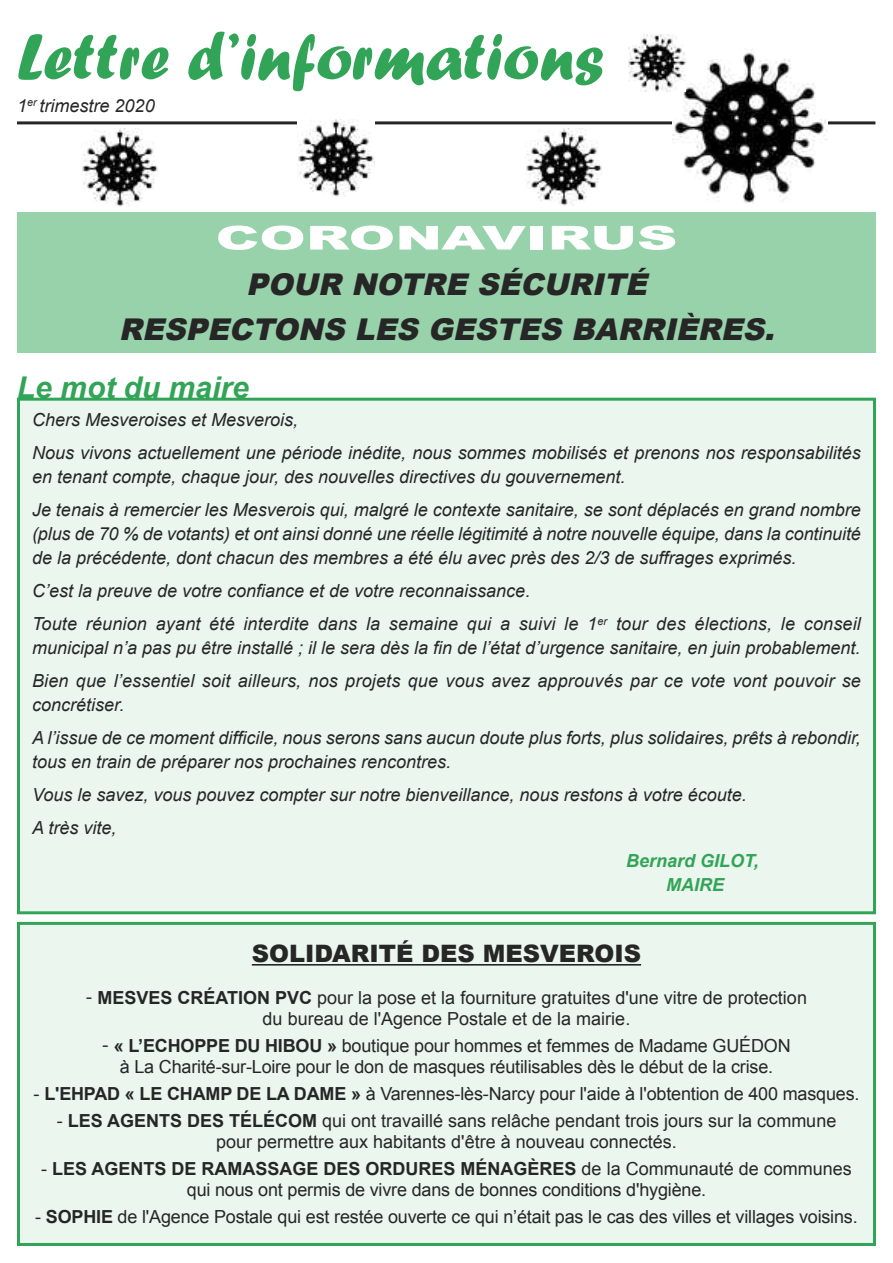
<style>
.page{position:relative;width:893px;height:1263px;background:#fff}
.page>*{position:absolute;margin:0;border:0;box-sizing:border-box;transform-origin:0 0}
.t1{font:67.5px "Forte";color:#32a457}
.t2{font:900 33px "Arial";color:#fff;scale:1.7 1}
.t3{font:italic 900 30px/45px "Arial";color:#272627;text-align:center}
.t4{font:italic 700 30px "Arial";color:#32a457}
.t5{font:900 24px "Arial";color:#272627}
.t6{font:italic 18px/33px "Arial";color:#272627}
.t7{font:18px/21px "Arial";letter-spacing:-.01em;color:#272627;text-align:center}
.t8{font:italic 700 18px/24px "Arial";color:#32a457;text-align:center}
.s1{font-family:"Tahoma"}
.s2{font-weight:700}
</style>
<div class="page">
<hr style="left:17px;top:121px;width:858px;height:3px;background:#272627">
<img style="left:672px;top:50px;width:156px;height:153px">
<div style="left:17px;top:213px;width:859px;height:140px;background:#98d2ab"></div>
<img style="left:82px;top:129px;width:76px;height:78px">
<img style="left:629px;top:34px;width:56px;height:57px">
<div style="left:20px;top:401px;width:853px;height:510px;background:#eaf6ee"></div>
<div style="left:17px;top:398px;width:859px;height:516px;border:3px solid #32a457"></div>
<img style="left:298px;top:119px;width:76px;height:78px">
<img style="left:526px;top:129px;width:76px;height:77px">
<div style="left:20px;top:925px;width:853px;height:318px;background:#eaf6ee"></div>
<div style="left:17px;top:922px;width:859px;height:324px;border:3px solid #32a457"></div>
<hr style="left:252px;top:964px;width:389px;height:1px;background:#272627">
<h1 class="t1" style="left:17px;top:20px;width:588px">Lettre d’informations</h1>
<p class="t6" style="left:17px;top:89px;width:139px">1<sup>er</sup> trimestre 2020</p>
<h2 class="t2" style="left:216px;top:213px;width:273px">CORONAVIRUS</h2>
<h3 class="t3" style="left:119px;top:260px;width:664px">POUR NOTRE SÉCURITÉ<br>RESPECTONS LES GESTES BARRIÈRES.</h3>
<h3 class="t4" style="left:17px;top:371px;width:233px">Le mot du maire</h3>
<p class="t6" style="left:32px;top:403px;width:830px">Chers Mesveroises et Mesverois,<br>Nous vivons actuellement une période inédite, nous sommes mobilisés et prenons nos responsabilités</p>
<p class="t6" style="left:32px;top:460px;width:830px">en tenant compte, chaque jour, des nouvelles directives du gouvernement.<br>Je tenais à remercier les Mesverois qui, malgré le contexte sanitaire, se sont déplacés en grand nombre</p>
<p class="t6" style="left:32px;top:521px;width:830px;line-height:24px">(plus de 70 % de votants) et ont ainsi donné une réelle légitimité à notre nouvelle équipe, dans la continuité de la précédente, dont chacun des membres a été élu avec près des 2/3 de suffrages exprimés.</p>
<p class="t6" style="left:32px;top:574px;width:830px">C’est la preuve de votre confiance et de votre reconnaissance.<br>Toute réunion ayant été interdite dans la semaine qui a suivi le 1<sup>er</sup> tour des élections, le conseil</p>
<p class="t6" style="left:32px;top:631px;width:830px">municipal n’a pas pu être installé ; il le sera dès la fin de l’état d’urgence sanitaire, en juin probablement.<br>Bien que l’essentiel soit ailleurs, nos projets que vous avez approuvés par ce vote vont pouvoir se</p>
<p class="t6" style="left:32px;top:688px;width:830px">concrétiser.<br>A l’issue de ce moment difficile, nous serons sans aucun doute plus forts, plus solidaires, prêts à rebondir,</p>
<p class="t6" style="left:32px;top:745px;width:716px">tous en train de préparer nos prochaines rencontres.<br>Vous le savez, vous pouvez compter sur notre bienveillance, nous restons à votre écoute.<br>A très vite,</p>
<p class="t8" style="left:626px;top:848px;width:134px">Bernard GILOT,<br>MAIRE</p>
<h3 class="t5" style="left:252px;top:936px;width:391px">SOLIDARITÉ DES MESVEROIS</h3>
<p class="t7" style="left:86px;top:988px;width:722px"><span class="s1">-</span> <span class="s2">MESVES CRÉATION PVC</span> pour la pose et la fourniture gratuites d'une vitre de protection du bureau de l'Agence Postale et de la mairie.</p>
<p class="t7" style="left:102px;top:1036px;width:690px"><span class="s1">-</span> <span class="s2">« L’ECHOPPE DU HIBOU »</span> boutique pour hommes et femmes de Madame GUéDON à La Charité-sur-Loire pour le don de masques réutilisables dès le début de la crise.</p>
<p class="t7" style="left:33px;top:1084px;width:828px">- <span class="s2">L'EHPAD « LE CHAMP DE LA DAME »</span> à Varennes-lès-Narcy pour l'aide à l'obtention de 400 masques.</p>
<p class="t7" style="left:57px;top:1111px;width:781px">- <span class="s2">LES AGENTS DES TÉLÉCOM</span> qui ont travaillé sans relâche pendant trois jours sur la commune pour permettre aux habitants d'être à nouveau connectés.</p>
<p class="t7" style="left:41px;top:1159px;width:812px">- <span class="s2">LES AGENTS DE RAMASSAGE DES ORDURES MÉNAGÈRES</span> de la Communauté de communes qui nous ont permis de vivre dans de bonnes conditions d'hygiène.</p>
<p class="t7" style="left:35px;top:1207px;width:824px">- <span class="s2">SOPHIE</span> de l'Agence Postale qui est restée ouverte ce qui n’était pas le cas des villes et villages voisins.</p>
</div>
